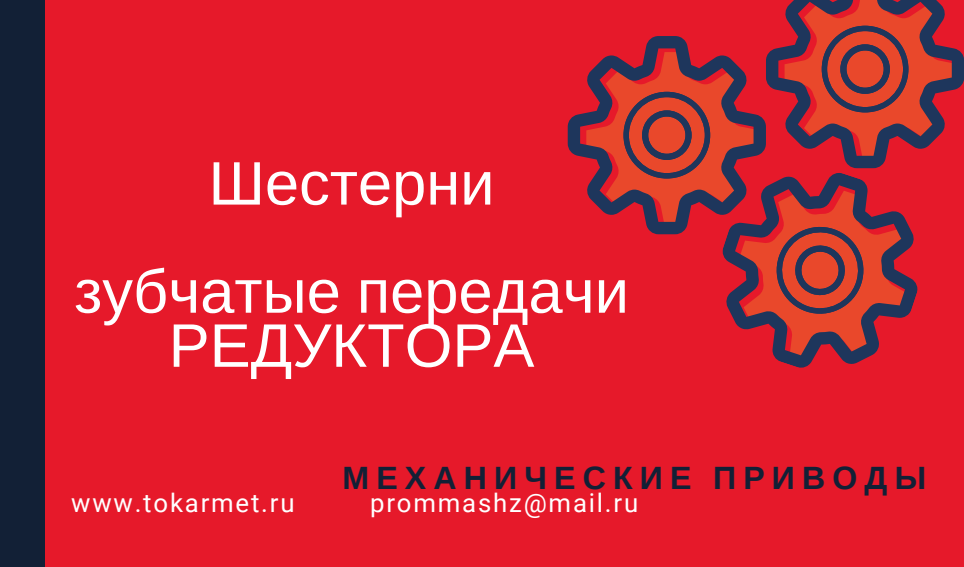
<style>
.page{position:relative;width:964px;height:567px;background:#e6192a}
.page>*{position:absolute;margin:0;border:0;box-sizing:border-box;transform-origin:0 0}
.t1{font:61.6px/108px "Liberation Sans";color:#fff;text-align:center}
.t2{font:700 32.4px "Liberation Sans";letter-spacing:.22em;color:#122036}
.t3{font:25.6px "Roboto";letter-spacing:.07em;color:#fff}
</style>
<div class="page">
<div style="left:0;top:0;width:45px;height:567px;background:#122036"></div>
<svg style="left:568px;top:36px;width:198px;height:198px"></svg>
<svg style="left:623px;top:92px;width:87px;height:87px;background:#a8423a"></svg>
<svg style="left:766px;top:0;width:198px;height:145px"></svg>
<svg style="left:822px;top:26px;width:86px;height:86px;background:#a8423a"></svg>
<svg style="left:695px;top:145px;width:235px;height:223px"></svg>
<svg style="left:765px;top:216px;width:110px;height:109px;background:#b34237"></svg>
<p class="t1" style="left:74px;top:129px;width:556px">Шестерни зубчатые передачи</p>
<p class="t1" style="left:169px;top:291px;width:367px">РЕДУКТОРА</p>
<p class="t2" style="left:342px;top:460px;width:585px">МЕХАНИЧЕСКИЕ ПРИВОДЫ</p>
<p class="t3" style="left:71px;top:488px;width:225px">www.tokarmet.ru</p>
<p class="t3" style="left:370px;top:488px;width:270px">prommashz@mail.ru</p>
</div>
